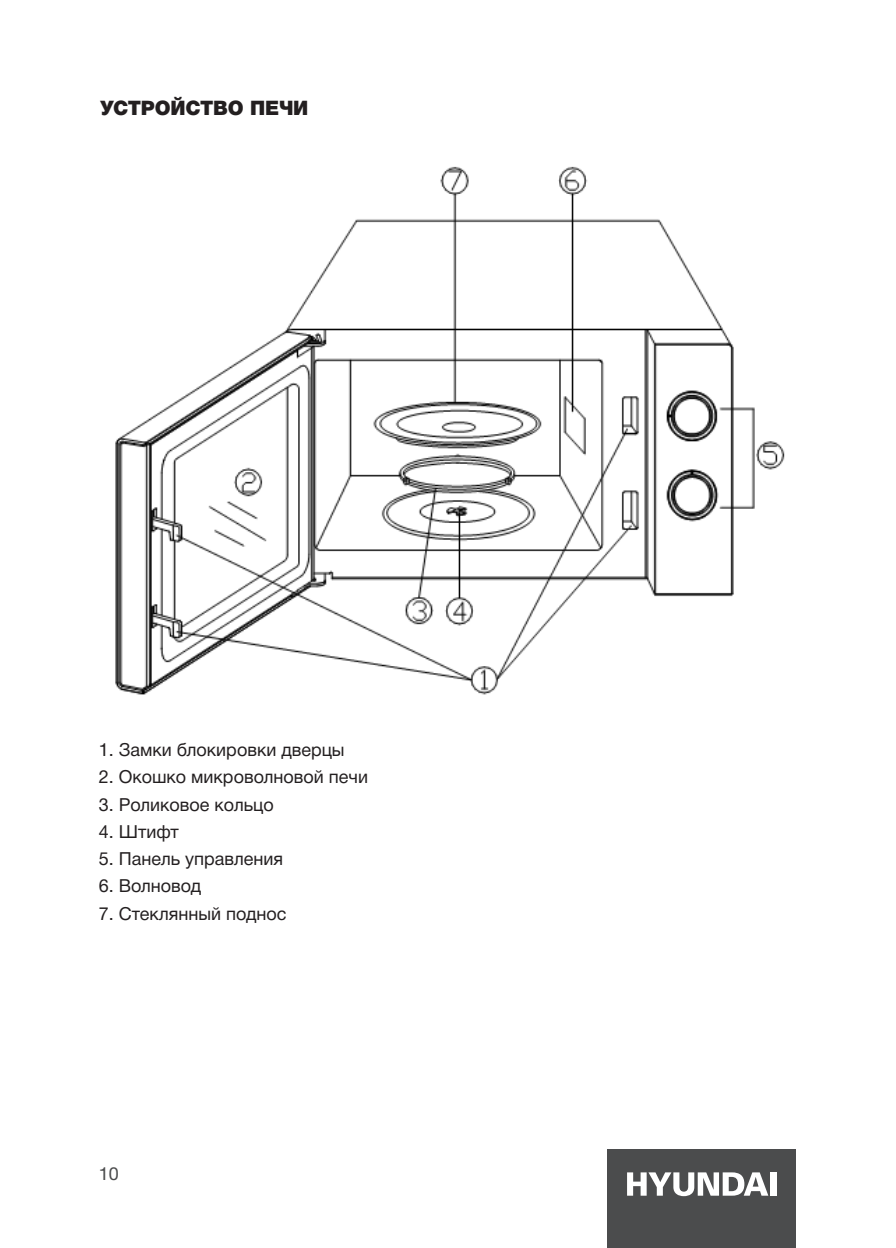
<style>
.page{position:relative;width:896px;height:1248px;background:#fff}
.page>*{position:absolute;margin:0;border:0;box-sizing:border-box;transform-origin:0 0}
.t1{font:900 20px "Helvetica Neue Cyr";letter-spacing:-.01em;color:#231f20}
.t2{font:18px "Helvetica Neue Cyr";color:#231f20}
.t3{font:18px "Helvetica 5 Normal";color:#4b4c4d}
</style>
<div class="page">
<div style="left:607px;top:1149px;width:188px;height:98px;background:#4b4c4d"></div>
<svg style="left:627px;top:1172px;width:141px;height:23px"></svg>
<div style="left:770px;top:1172px;width:6px;height:23px;background:#fff"></div>
<img style="left:115px;top:166px;width:670px;height:529px">
<p class="t1" style="left:100px;top:96px;width:210px">УСТРОЙСТВО ПЕЧИ</p>
<p class="t2" style="left:99px;top:739px;width:247px">1. Замки блокировки дверцы</p>
<p class="t2" style="left:99px;top:767px;width:271px">2. Окошко микроволновой печи</p>
<p class="t2" style="left:99px;top:794px;width:177px">3. Роликовое кольцо</p>
<p class="t2" style="left:99px;top:821px;width:82px">4. Штифт</p>
<p class="t2" style="left:99px;top:848px;width:186px">5. Панель управления</p>
<p class="t2" style="left:99px;top:876px;width:104px">6. Волновод</p>
<p class="t2" style="left:99px;top:903px;width:189px">7. Стеклянный поднос</p>
<p class="t3" style="left:99px;top:1163px;width:22px">10</p>
</div>
